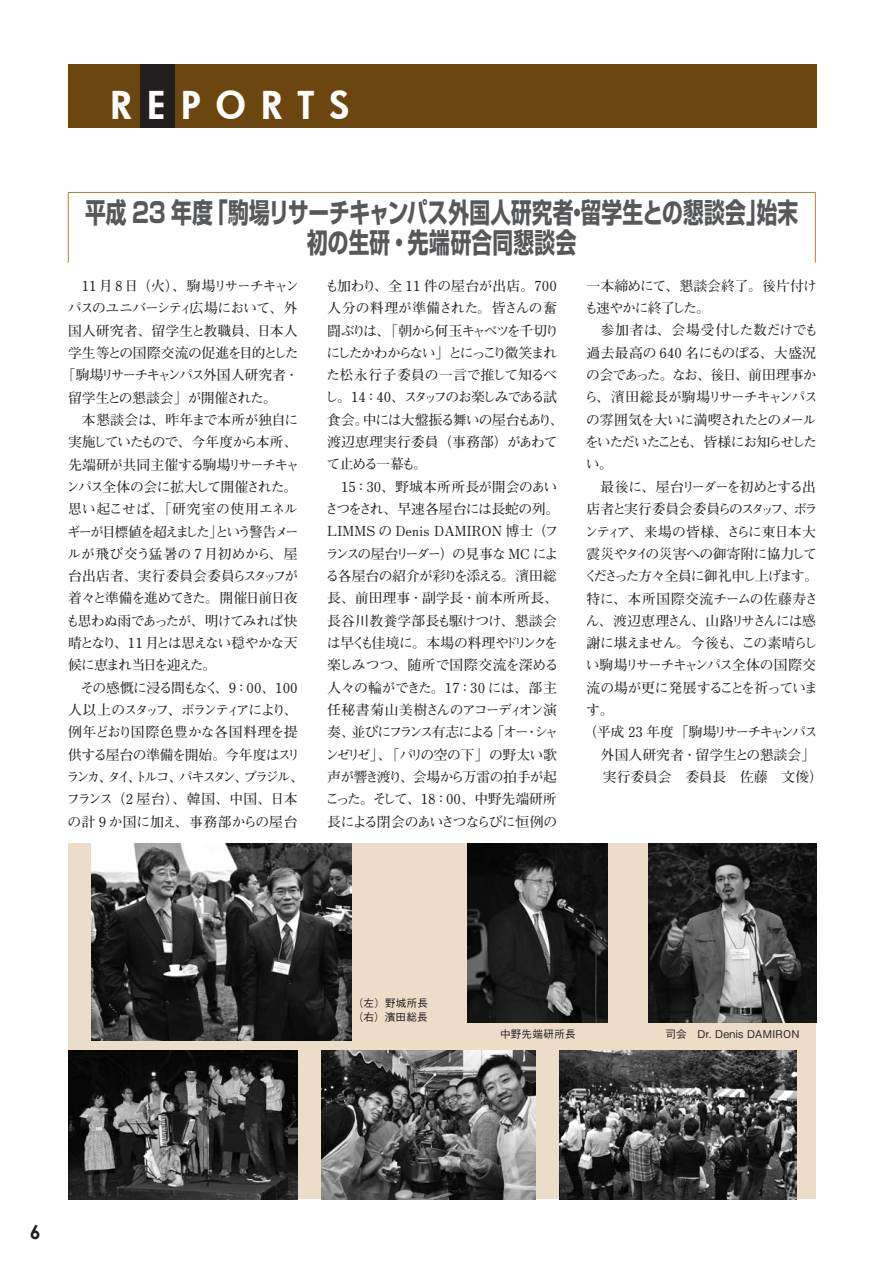
<style>
.page{position:relative;width:893px;height:1263px;background:#fff}
.page>*{position:absolute;margin:0;border:0;box-sizing:border-box;transform-origin:0 0}
.t1{font:800 37.5px "Futura";letter-spacing:.415em;color:#fff}
.t2{font:27.6px/29.7px "Shin Go Pr 5 Bold 90 msp RKSJ H";letter-spacing:.005em;color:#57585a;text-align:center;scale:.75 1}
.t3{font:700 19.5px "Century Gothic";color:#231f20}
.t4{font:13.8px/22.4px "Futo Min A101 Pr 5 Bold 90 msp RKSJ H";letter-spacing:-.055em;color:#231f20}
.t5{font:13.8px "Futo Min A101 Pr 5 Bold 90 msp RKSJ H";letter-spacing:-.09em;color:#231f20}
.t6{font:13.8px "Futo Min A101 Pr 5 Bold 90 msp RKSJ H";color:#231f20}
.t7{font:13.8px "Futo Min A101 Pr 5 Bold 90 msp RKSJ H";letter-spacing:-.085em;color:#231f20}
.t8{font:13.8px "Futo Min A101 Pr 5 Bold 90 msp RKSJ H";letter-spacing:-.105em;color:#231f20}
.t9{font:13.8px "Futo Min A101 Pr 5 Bold 90 msp RKSJ H";letter-spacing:-.035em;color:#231f20}
.t10{font:13.8px "Futo Min A101 Pr 5 Bold 90 msp RKSJ H";letter-spacing:.01em;color:#231f20}
.t11{font:13.8px "Futo Min A101 Pr 5 Bold 90 msp RKSJ H";letter-spacing:-.015em;color:#231f20}
.t12{font:13.8px "Futo Min A101 Pr 5 Bold 90 msp RKSJ H";letter-spacing:-.13em;color:#231f20}
.t13{font:13.8px "Futo Min A101 Pr 5 Bold 90 msp RKSJ H";letter-spacing:-.24em;color:#231f20}
.t14{font:13.8px "Futo Min A101 Pr 5 Bold 90 msp RKSJ H";letter-spacing:-.15em;color:#231f20}
.t15{font:13.8px "Futo Min A101 Pr 5 Bold 90 msp RKSJ H";letter-spacing:-.135em;color:#231f20}
.t16{font:13.8px "Futo Min A101 Pr 5 Bold 90 msp RKSJ H";letter-spacing:-.165em;color:#231f20}
.t17{font:13.8px "Futo Min A101 Pr 5 Bold 90 msp RKSJ H";letter-spacing:-.14em;color:#231f20}
.t18{font:13.8px "Futo Min A101 Pr 5 Bold 90 msp RKSJ H";letter-spacing:-.075em;color:#231f20}
.t19{font:13.8px "Futo Min A101 Pr 5 Bold 90 msp RKSJ H";letter-spacing:-.145em;color:#231f20}
.t20{font:13.8px "Futo Min A101 Pr 5 Bold 90 msp RKSJ H";letter-spacing:-.03em;color:#231f20}
.t21{font:13.8px "Futo Min A101 Pr 5 Bold 90 msp RKSJ H";letter-spacing:-.005em;color:#231f20}
.t22{font:13.8px "Futo Min A101 Pr 5 Bold 90 msp RKSJ H";letter-spacing:-.1em;color:#231f20}
.t23{font:13.8px "Futo Min A101 Pr 5 Bold 90 msp RKSJ H";letter-spacing:-.025em;color:#231f20}
.t24{font:13.8px "Futo Min A101 Pr 5 Bold 90 msp RKSJ H";letter-spacing:.035em;color:#231f20}
.t25{font:13.8px "Futo Min A101 Pr 5 Bold 90 msp RKSJ H";letter-spacing:.015em;color:#231f20}
.t26{font:13.8px "Futo Min A101 Pr 5 Bold 90 msp RKSJ H";letter-spacing:-.11em;color:#231f20}
.t27{font:13.8px "Futo Min A101 Pr 5 Bold 90 msp RKSJ H";letter-spacing:.02em;color:#231f20}
.t28{font:13.8px "Futo Min A101 Pr 5 Bold 90 msp RKSJ H";letter-spacing:-.01em;color:#231f20}
.t29{font:10.65px/13.8px "Gothic BBB Pr 5 Medium 90 msp RKSJ H";letter-spacing:.02em;color:#231f20}
</style>
<div class="page">
<div style="left:68px;top:64px;width:748px;height:64px;background:#6b470f"></div>
<div style="left:140px;top:64px;width:34px;height:64px;background:#231f20"></div>
<hr style="left:68px;top:192px;width:748px;height:1px;background:#ba7c31">
<hr style="left:68px;top:193px;width:1px;height:70px;background:#ba7c31">
<hr style="left:815px;top:193px;width:1px;height:70px;background:#ba7c31">
<div style="left:69px;top:844px;width:747px;height:355px;background:#edddc8"></div>
<img style="left:69px;top:1050px;width:229px;height:149px">
<img style="left:559px;top:1050px;width:237px;height:149px">
<img style="left:322px;top:1050px;width:213px;height:149px">
<img style="left:91px;top:844px;width:261px;height:196px">
<img style="left:649px;top:844px;width:167px;height:178px">
<img style="left:468px;top:844px;width:140px;height:178px">
<p class="t1" style="left:111px;top:80px;width:240px">REPORTS</p>
<p class="t2" style="left:85px;top:202px;width:952px">平成 23 年度「駒場リサーチキャンパス外国人研究者・留学生との懇談会」始末初の生研・先端研合同懇談会</p>
<p class="t7" style="left:68px;top:281px;width:233px">　11 月 8 日（火）、駒場リサーチキャン</p>
<p class="t7" style="left:68px;top:303px;width:231px">パスのユニバーシティ広場において、外</p>
<p class="t10" style="left:68px;top:325px;width:231px">国人研究者、留学生と教職員、日本人</p>
<p class="t20" style="left:68px;top:348px;width:232px">学生等との国際交流の促進を目的とした</p>
<p class="t15" style="left:62px;top:370px;width:238px">「駒場リサーチキャンパス外国人研究者・</p>
<p class="t4" style="left:68px;top:388px;width:210px">留学生との懇談会」が開催された。</p>
<p class="t23" style="left:68px;top:414px;width:232px">　本懇談会は、昨年まで本所が独自に</p>
<p class="t8" style="left:68px;top:437px;width:231px">実施していたもので、今年度から本所、</p>
<p class="t4" style="left:68px;top:455px;width:233px">先端研が共同主催する駒場リサーチキャ</p>
<p class="t4" style="left:66px;top:477px;width:233px">ンパス全体の会に拡大して開催された。</p>
<p class="t24" style="left:68px;top:504px;width:232px">思い起こせば、「研究室の使用エネル</p>
<p class="t14" style="left:67px;top:526px;width:233px">ギーが目標値を超えました」という警告メー</p>
<p class="t25" style="left:68px;top:548px;width:232px">ルが飛び交う猛暑の 7月初めから、屋</p>
<p class="t21" style="left:68px;top:571px;width:232px">台出店者、実行委員会委員らスタッフが</p>
<p class="t5" style="left:68px;top:593px;width:231px">着々と準備を進めてきた。開催日前日夜</p>
<p class="t4" style="left:66px;top:611px;width:233px">も思わぬ雨であったが、明けてみれば快</p>
<p class="t8" style="left:68px;top:638px;width:231px">晴となり、11 月とは思えない穏やかな天</p>
<p class="t12" style="left:68px;top:660px;width:150px">候に恵まれ当日を迎えた。</p>
<p class="t4" style="left:68px;top:678px;width:231px">　その感慨に浸る間もなく、9：00、100</p>
<p class="t16" style="left:68px;top:705px;width:231px">人以上のスタッフ、ボランティアにより、</p>
<p class="t11" style="left:68px;top:727px;width:231px">例年どおり国際色豊かな各国料理を提</p>
<p class="t9" style="left:68px;top:749px;width:234px">供する屋台の準備を開始。今年度はスリ</p>
<p class="t13" style="left:66px;top:772px;width:240px">ランカ、タイ、トルコ、パキスタン、ブラジル、</p>
<p class="t4" style="left:66px;top:790px;width:233px">フランス（2 屋台）、韓国、中国、日本</p>
<p class="t6" style="left:68px;top:816px;width:232px">の計 9 か国に加え、事務部からの屋台</p>
<p class="t4" style="left:325px;top:276px;width:241px">も加わり、全 11 件の屋台が出店。700人分の料理が準備された。皆さんの奮闘ぶりは、「朝から何玉キャベツを千切りにしたかわからない」とにっこり微笑まれた松永行子委員の一言で推して知るべし。14：40、スタッフのお楽しみである試食会。中には大盤振る舞いの屋台もあり、渡辺恵理実行委員（事務部）があわてて止める一幕も。<br>　15：30、野城本所所長が開会のあいさつをされ、早速各屋台には長蛇の列。<br>LIMMS の Denis DAMIRON 博士（フランスの屋台リーダー）の見事な MC による各屋台の紹介が彩りを添える。濱田総長、前田理事・副学長・前本所所長、長谷川教養学部長も駆けつけ、懇談会は早くも佳境に。本場の料理やドリンクを楽しみつつ、随所で国際交流を深める人々の輪ができた。17：30 には、部主任秘書菊山美樹さんのアコーディオン演奏、並びにフランス有志による「オー・シャンゼリゼ」、「パリの空の下」の野太い歌声が響き渡り、会場から万雷の拍手が起こった。そして、18：00、中野先端研所長による閉会のあいさつならびに恒例の</p>
<p class="t10" style="left:587px;top:280px;width:232px">一本締めにて、懇談会終了。後片付け</p>
<p class="t5" style="left:584px;top:303px;width:127px">も速やかに終了した。</p>
<p class="t11" style="left:587px;top:325px;width:233px">　参加者は、会場受付した数だけでも</p>
<p class="t6" style="left:587px;top:347px;width:231px">過去最高の 640 名にものぼる、大盛況</p>
<p class="t4" style="left:586px;top:365px;width:232px">の会であった。なお、後日、前田理事か</p>
<p class="t5" style="left:584px;top:392px;width:235px">ら、濱田総長が駒場リサーチキャンパス</p>
<p class="t4" style="left:586px;top:410px;width:232px">の雰囲気を大いに満喫されたとのメール</p>
<p class="t12" style="left:585px;top:437px;width:233px">をいただいたことも、皆様にお知らせした</p>
<p class="t4" style="left:586px;top:455px;width:29px">い。</p>
<p class="t26" style="left:600px;top:481px;width:217px">最後に、屋台リーダーを初めとする出</p>
<p class="t17" style="left:587px;top:504px;width:233px">店者と実行委員会委員らのスタッフ、ボラ</p>
<p class="t4" style="left:585px;top:522px;width:233px">ンティア、来場の皆様、さらに東日本大</p>
<p class="t9" style="left:587px;top:548px;width:232px">震災やタイの災害への御寄附に協力して</p>
<p class="t18" style="left:584px;top:571px;width:236px">くださった方々全員に御礼申し上げます。</p>
<p class="t27" style="left:587px;top:593px;width:233px">特に、本所国際交流チームの佐藤寿さ</p>
<p class="t5" style="left:586px;top:615px;width:232px">ん、渡辺恵理さん、山路リサさんには感</p>
<p class="t5" style="left:587px;top:638px;width:232px">謝に堪えません。今後も、この素晴らし</p>
<p class="t22" style="left:586px;top:660px;width:232px">い駒場リサーチキャンパス全体の国際交</p>
<p class="t4" style="left:587px;top:678px;width:233px">流の場が更に発展することを祈っていま</p>
<p class="t4" style="left:586px;top:701px;width:29px">す。</p>
<p class="t19" style="left:583px;top:727px;width:236px">（平成 23 年度「駒場リサーチキャンパス</p>
<p class="t6" style="left:601px;top:749px;width:216px">外国人研究者・留学生との懇談会」</p>
<p class="t28" style="left:603px;top:772px;width:222px">実行委員会　委員長　佐藤　文俊）</p>
<p class="t29" style="left:353px;top:998px;width:77px">（左）野城所長（右）濱田総長</p>
<p class="t29" style="left:500px;top:1028px;width:77px">中野先端研所長</p>
<p class="t29" style="left:665px;top:1028px;width:136px">司会　Dr. Denis DAMIRON</p>
<p class="t3" style="left:30px;top:1219px;width:12px">6</p>
</div>
